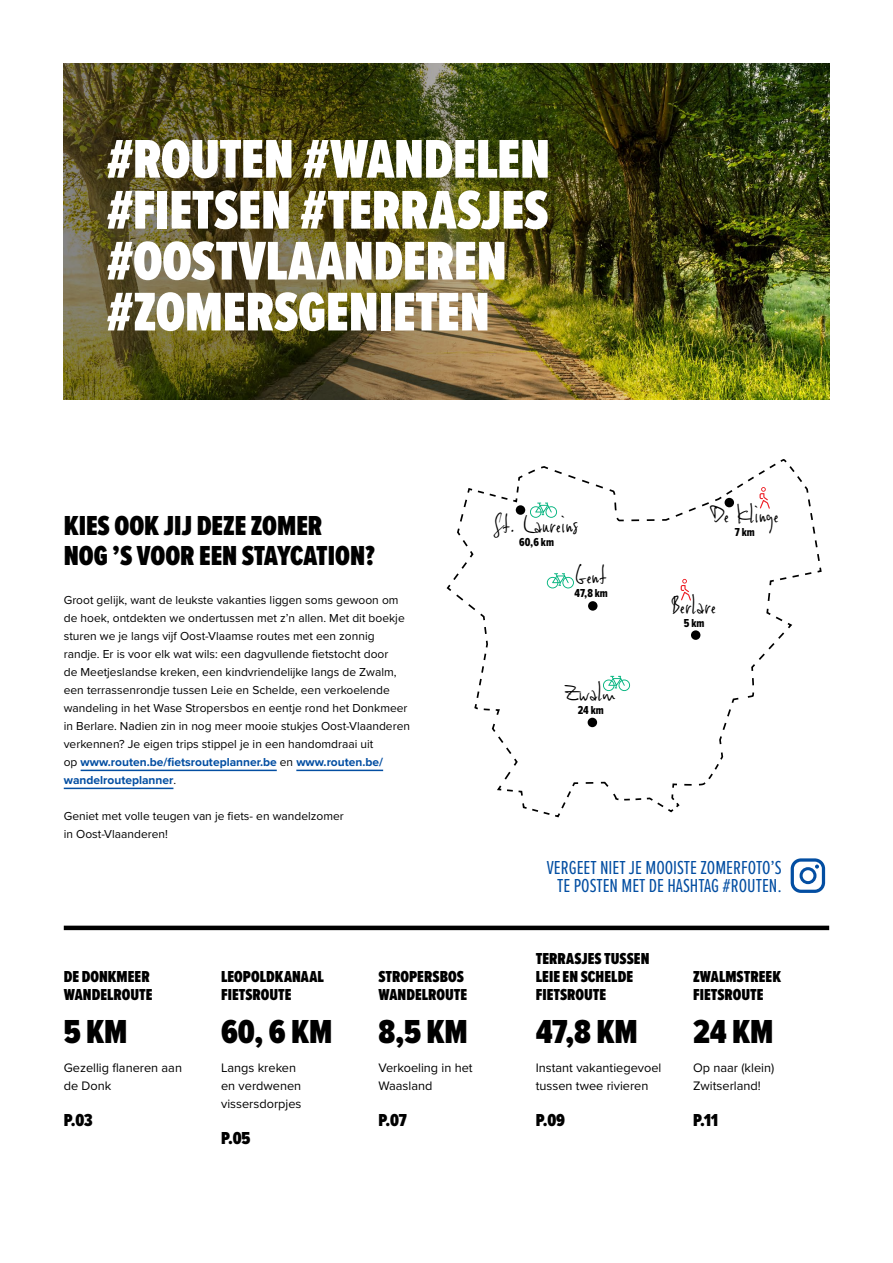
<style>
.page{position:relative;width:893px;height:1263px;background:#fff}
.page>*{position:absolute;margin:0;border:0;box-sizing:border-box;transform-origin:0 0}
.t1{font:900 56.4px/51px "Proxima Nova Ex Cn";letter-spacing:-.005em;color:#fff}
.t2{font:900 34.5px "Proxima Nova Ex Cn";letter-spacing:-.005em;color:#000}
.t3{font:900 28.5px/30px "Proxima Nova Ex Cn";color:#000}
.t4{font:25.65px "Viktorie";color:#000}
.t5{font:19.5px/18px "Proxima Nova Ex Cn";color:#034ea2;text-align:center}
.t6{font:900 18px "Proxima Nova Ex Cn";letter-spacing:-.005em;color:#000}
.t7{font:900 16.5px/18px "Proxima Nova Ex Cn";color:#000}
.t8{font:12.75px/18px "Proxima Nova";color:#000}
.t9{font:12px/18px "Proxima Nova";color:#000}
.t10{font:12px "Proxima Nova Ex Cn Extrabld";color:#000}
.s1{font-weight:700;color:#034ea2}
</style>
<div class="page">
<img style="left:779px;top:64px;width:50px;height:336px">
<hr style="left:81px;top:770px;width:196px;height:1px;background:#034ea2">
<hr style="left:296px;top:770px;width:87px;height:1px;background:#034ea2">
<hr style="left:64px;top:788px;width:109px;height:1px;background:#034ea2">
<svg style="left:446px;top:459px;width:376px;height:359px"></svg>
<svg style="left:791px;top:858px;width:34px;height:35px"></svg>
<hr style="left:64px;top:926px;width:765px;height:4px;background:#000">
<div style="left:516px;top:505px;width:9px;height:10px;background:#000;border-radius:50%"></div>
<svg style="left:530px;top:503px;width:27px;height:15px"></svg>
<div style="left:588px;top:601px;width:9px;height:10px;background:#000;border-radius:50%"></div>
<svg style="left:547px;top:573px;width:27px;height:15px"></svg>
<div style="left:588px;top:718px;width:9px;height:9px;background:#000;border-radius:50%"></div>
<svg style="left:603px;top:676px;width:27px;height:15px"></svg>
<div style="left:691px;top:630px;width:9px;height:10px;background:#000;border-radius:50%"></div>
<svg style="left:681px;top:579px;width:10px;height:21px"></svg>
<svg style="left:724px;top:460px;width:97px;height:122px"></svg>
<img style="left:64px;top:64px;width:715px;height:336px">
<h1 class="t1" style="left:106px;top:133px;width:445px">#ROUTEN #WANDELEN #FIETSEN #TERRASJES #OOSTVLAANDEREN #ZOMERSGENIETEN</h1>
<h3 class="t3" style="left:64px;top:510px;width:313px">KIES OOK JIJ DEZE ZOMER<br>NOG ’S VOOR EEN STAYCATION?</h3>
<p class="t9" style="left:64px;top:590px;width:348px">Groot gelijk, want de leukste vakanties liggen soms gewoon om de hoek, ontdekten we ondertussen met z’n allen. Met dit boekje sturen we je langs vijf Oost-Vlaamse routes met een zonnig randje. Er is voor elk wat wils: een dagvullende fietstocht door<br>de Meetjeslandse kreken, een kindvriendelijke langs de Zwalm, een terrassenrondje tussen Leie en Schelde, een verkoelende wandeling in het Wase Stropersbos en eentje rond het Donkmeer in Berlare. Nadien zin in nog meer mooie stukjes Oost-Vlaanderen verkennen? Je eigen trips stippel je in een handomdraai uit<br>op <span class="s1">www.routen.be/fietsrouteplanner.be</span> en <span class="s1">www.routen.be/ wandelrouteplanner</span>.</p>
<p class="t9" style="left:64px;top:806px;width:281px">Geniet met volle teugen van je fiets- en wandelzomer in Oost-Vlaanderen!</p>
<h3 class="t4" style="left:494px;top:507px;width:86px">St. Laureins</h3>
<p class="t10" style="left:519px;top:533px;width:36px">60,6 km</p>
<h3 class="t4" style="left:576px;top:559px;width:32px">Gent</h3>
<p class="t10" style="left:574px;top:585px;width:35px">47,8 km</p>
<h3 class="t4" style="left:566px;top:675px;width:51px">Zwalm</h3>
<p class="t10" style="left:578px;top:701px;width:28px">24 km</p>
<h3 class="t4" style="left:711px;top:497px;width:70px">De Klinge</h3>
<p class="t10" style="left:735px;top:523px;width:22px">7 km</p>
<h3 class="t4" style="left:672px;top:588px;width:46px">Berlare</h3>
<p class="t10" style="left:684px;top:614px;width:22px">5 km</p>
<h3 class="t7" style="left:64px;top:967px;width:90px">DE DONKMEER<br>WANDELROUTE</h3>
<h2 class="t2" style="left:64px;top:1007px;width:65px">5 KM</h2>
<p class="t8" style="left:64px;top:1058px;width:120px">Gezellig flaneren aan de Donk</p>
<h3 class="t6" style="left:64px;top:1107px;width:31px">P.03</h3>
<h3 class="t7" style="left:221px;top:967px;width:104px">LEOPOLDKANAAL<br>FIETSROUTE</h3>
<h2 class="t2" style="left:221px;top:1007px;width:113px">60, 6 KM</h2>
<p class="t8" style="left:221px;top:1058px;width:82px">Langs kreken en verdwenen vissersdorpjes</p>
<h3 class="t6" style="left:221px;top:1125px;width:31px">P.05</h3>
<h3 class="t7" style="left:378px;top:967px;width:90px">STROPERSBOS<br>WANDELROUTE</h3>
<h2 class="t2" style="left:378px;top:1007px;width:91px">8,5 KM</h2>
<p class="t8" style="left:378px;top:1058px;width:96px">Verkoeling in het<br>Waasland</p>
<h3 class="t6" style="left:378px;top:1107px;width:30px">P.07</h3>
<h3 class="t5" style="left:547px;top:858px;width:237px">VERGEET NIET JE MOOISTE ZOMERFOTO’S<br>TE POSTEN MET DE HASHTAG #ROUTEN.</h3>
<h3 class="t7" style="left:536px;top:949px;width:115px">TERRASJES TUSSEN<br>LEIE EN SCHELDE<br>FIETSROUTE</h3>
<h2 class="t2" style="left:536px;top:1007px;width:104px">47,8 KM</h2>
<p class="t8" style="left:536px;top:1058px;width:127px">Instant vakantiegevoel tussen twee rivieren</p>
<h3 class="t6" style="left:536px;top:1107px;width:31px">P.09</h3>
<h3 class="t7" style="left:693px;top:967px;width:89px">ZWALMSTREEK<br>FIETSROUTE</h3>
<h2 class="t2" style="left:693px;top:1007px;width:82px">24 KM</h2>
<p class="t8" style="left:693px;top:1058px;width:83px">Op naar (klein)<br>Zwitserland!</p>
<h3 class="t6" style="left:693px;top:1107px;width:27px">P.11</h3>
</div>
